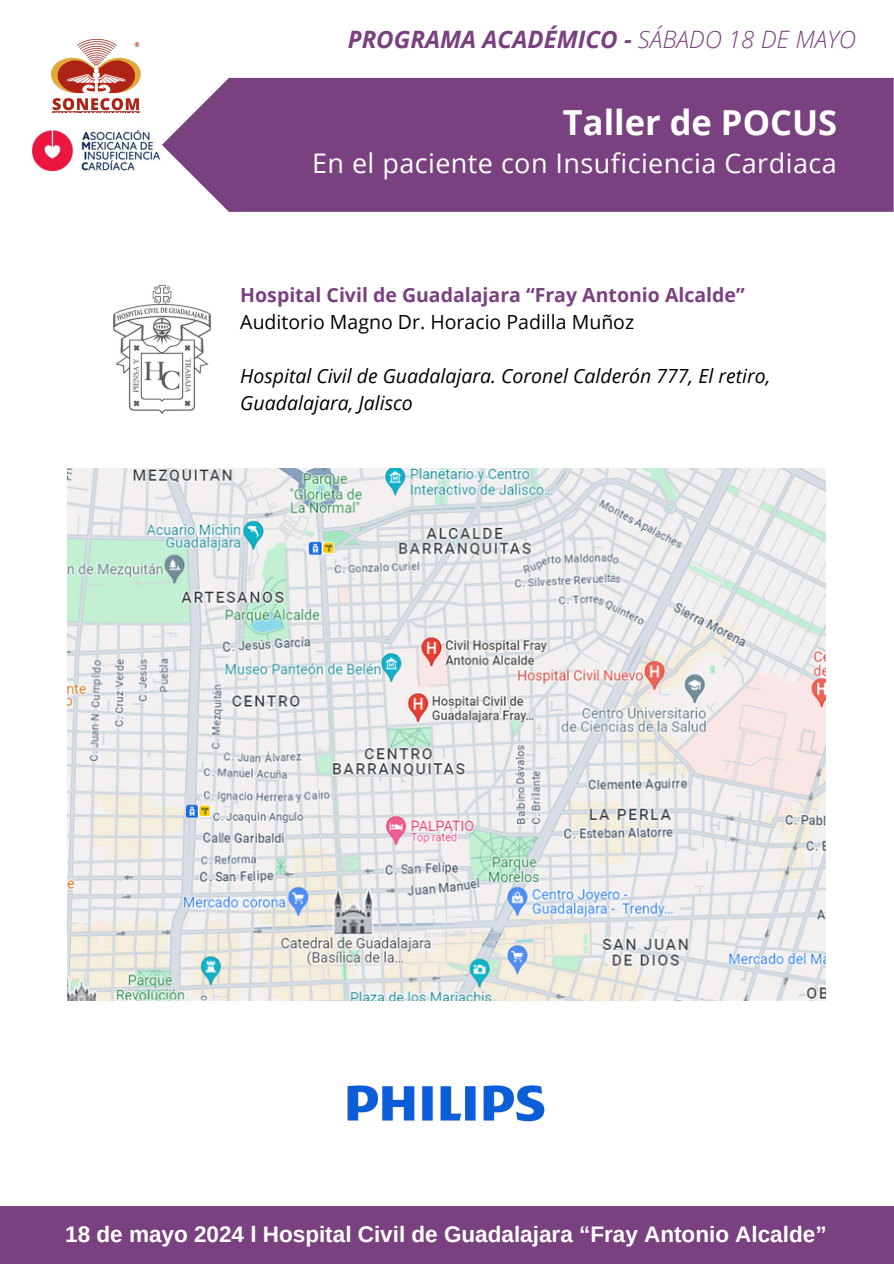
<style>
.page{position:relative;width:894px;height:1264px;background:#fff}
.page>*{position:absolute;margin:0;border:0;box-sizing:border-box;transform-origin:0 0}
.t1{font:700 34.5px "Open Sans";color:#fff}
.t2{font:27px "Open Sans";letter-spacing:.015em;color:#fff}
.t3{font:italic 700 24px "Open Sans";color:#7a4180}
.t4{font:700 22.5px "Arimo";color:#fff}
.t5{font:italic 19.5px/27px "Open Sans";color:#000}
.t6{font:700 19.5px "Open Sans";color:#7a4180}
.t7{font:19.5px "Open Sans";color:#000}
.s1{font-weight:300}
</style>
<div class="page">
<img style="left:52px;top:39px;width:89px;height:74px">
<img style="left:32px;top:130px;width:129px;height:42px">
<div style="left:0;top:1205px;width:893px;height:58px;background:#7a4180"></div>
<img style="left:68px;top:468px;width:757px;height:532px">
<div style="left:162px;top:78px;width:731px;height:134px;background:#7a4180"></div>
<img style="left:348px;top:1085px;width:196px;height:37px">
<img style="left:113px;top:284px;width:98px;height:130px">
<h3 class="t3" style="left:347px;top:22px;width:509px">PROGRAMA ACADÉMICO - <span class="s1">SÁBADO 18 DE MAYO</span></h3>
<p class="t1" style="left:562px;top:98px;width:276px">Taller de POCUS</p>
<p class="t2" style="left:312px;top:144px;width:526px">En el paciente con Insuficiencia Cardiaca</p>
<p class="t6" style="left:240px;top:281px;width:506px">Hospital Civil de Guadalajara “Fray Antonio Alcalde”</p>
<p class="t7" style="left:240px;top:308px;width:395px">Auditorio Magno Dr. Horacio Padilla Muñoz</p>
<p class="t5" style="left:240px;top:362px;width:531px">Hospital Civil de Guadalajara. Coronel Calderón 777, El retiro,<br>Guadalajara, Jalisco</p>
<h2 class="t4" style="left:65px;top:1221px;width:762px">18 de mayo 2024 l Hospital Civil de Guadalajara “Fray Antonio Alcalde”</h2>
</div>
